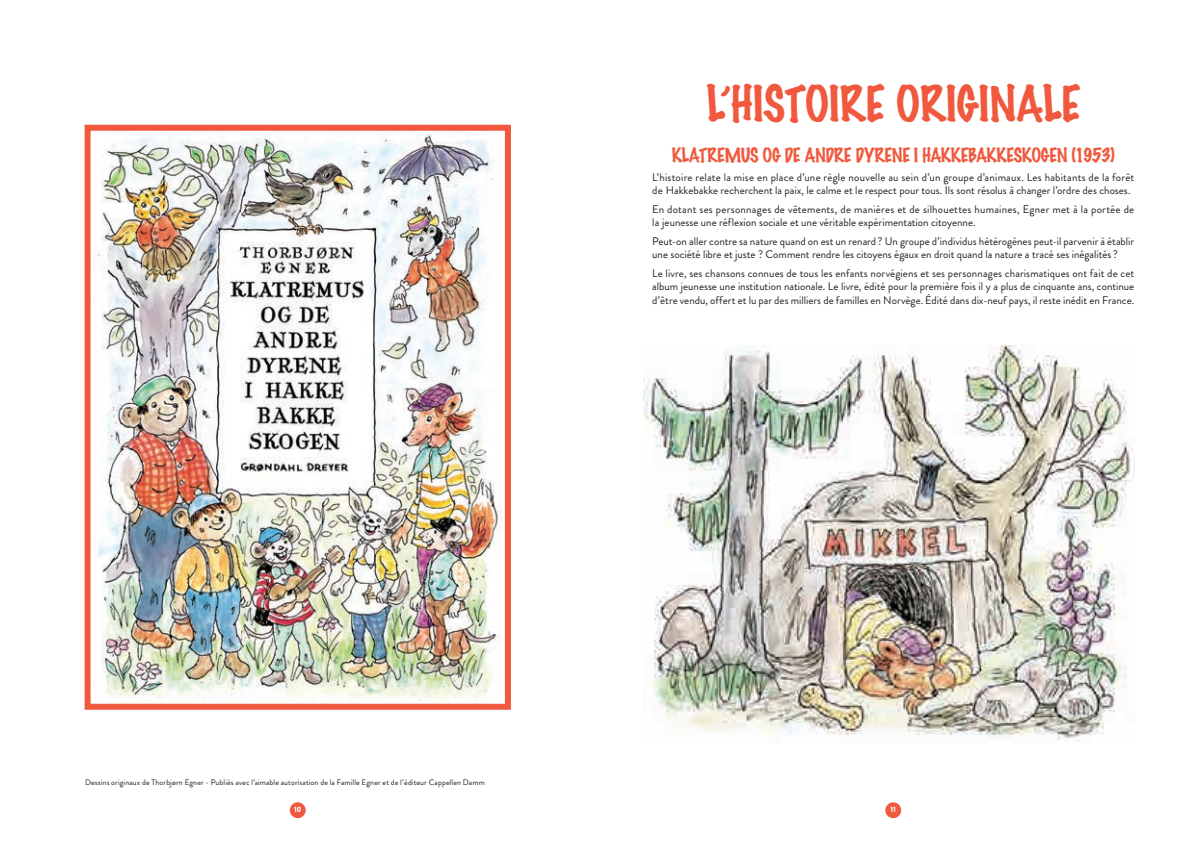
<style>
.page{position:relative;width:1191px;height:842px;background:#fff}
.page>*{position:absolute;margin:0;border:0;box-sizing:border-box;transform-origin:0 0}
.t1{font:100 45px "Marker Felt";letter-spacing:-.01em;color:#f0593e}
.t2{font:100 18px "Marker Felt";letter-spacing:-.025em;color:#f0593e}
.t3{font:11px/13.2px "Brandon Grotesque";letter-spacing:.005em;color:#231f20}
.t4{font:8px "Brandon Grotesque";letter-spacing:.015em;color:#231f20}
.t5{font:900 7.7px "Brandon Grotesque";color:#fff;scale:.95 1}
</style>
<div class="page">
<div style="left:290px;top:802px;width:16px;height:16px;background:#f0593e;border-radius:50%"></div>
<div style="left:885px;top:802px;width:16px;height:16px;background:#f0593e;border-radius:50%"></div>
<img style="left:97px;top:133px;width:405px;height:570px">
<div style="left:85px;top:125px;width:426px;height:585px;border:6px solid #f0593e"></div>
<img style="left:643px;top:346px;width:491px;height:396px">
<p class="t1" style="left:706px;top:68px;width:376px">L’HISTOIRE ORIGINALE</p>
<p class="t2" style="left:671px;top:141px;width:444px">KLATREMUS OG DE ANDRE DYRENE I HAKKEBAKKESKOGEN (1953)</p>
<p class="t3" style="left:652px;top:171px;width:483px">L’histoire relate la mise en place d’une règle nouvelle au sein d’un groupe d’animaux. Les habitants de la forêt de Hakkebakke recherchent la paix, le calme et le respect pour tous. Ils sont résolus à changer l’ordre des choses.</p>
<p class="t3" style="left:652px;top:203px;width:483px">En dotant ses personnages de vêtements, de manières et de silhouettes humaines, Egner met à la portée de la jeunesse une réflexion sociale et une véritable expérimentation citoyenne.</p>
<p class="t3" style="left:652px;top:235px;width:483px">Peut-on aller contre sa nature quand on est un renard ? Un groupe d’individus hétérogènes peut-il parvenir à établir une société libre et juste ? Comment rendre les citoyens égaux en droit quand la nature a tracé ses inégalités ?</p>
<p class="t3" style="left:652px;top:267px;width:483px;text-align:justify">Le livre, ses chansons connues de tous les enfants norvégiens et ses personnages charismatiques ont fait de cet album jeunesse une institution nationale. Le livre, édité pour la première fois il y a plus de cinquante ans, continue d’être vendu, offert et lu par des milliers de familles en Norvège. Édité dans dix-neuf pays, il reste inédit en France.</p>
<p class="t4" style="left:85px;top:777px;width:401px">Dessins originaux de Thorbjørn Egner - Publiés avec l’aimable autorisation de la Famille Egner et de l’éditeur Cappellen Damm</p>
<p class="t5" style="left:294px;top:804px;width:9px">10</p>
<p class="t5" style="left:890px;top:804px;width:7px">11</p>
</div>
